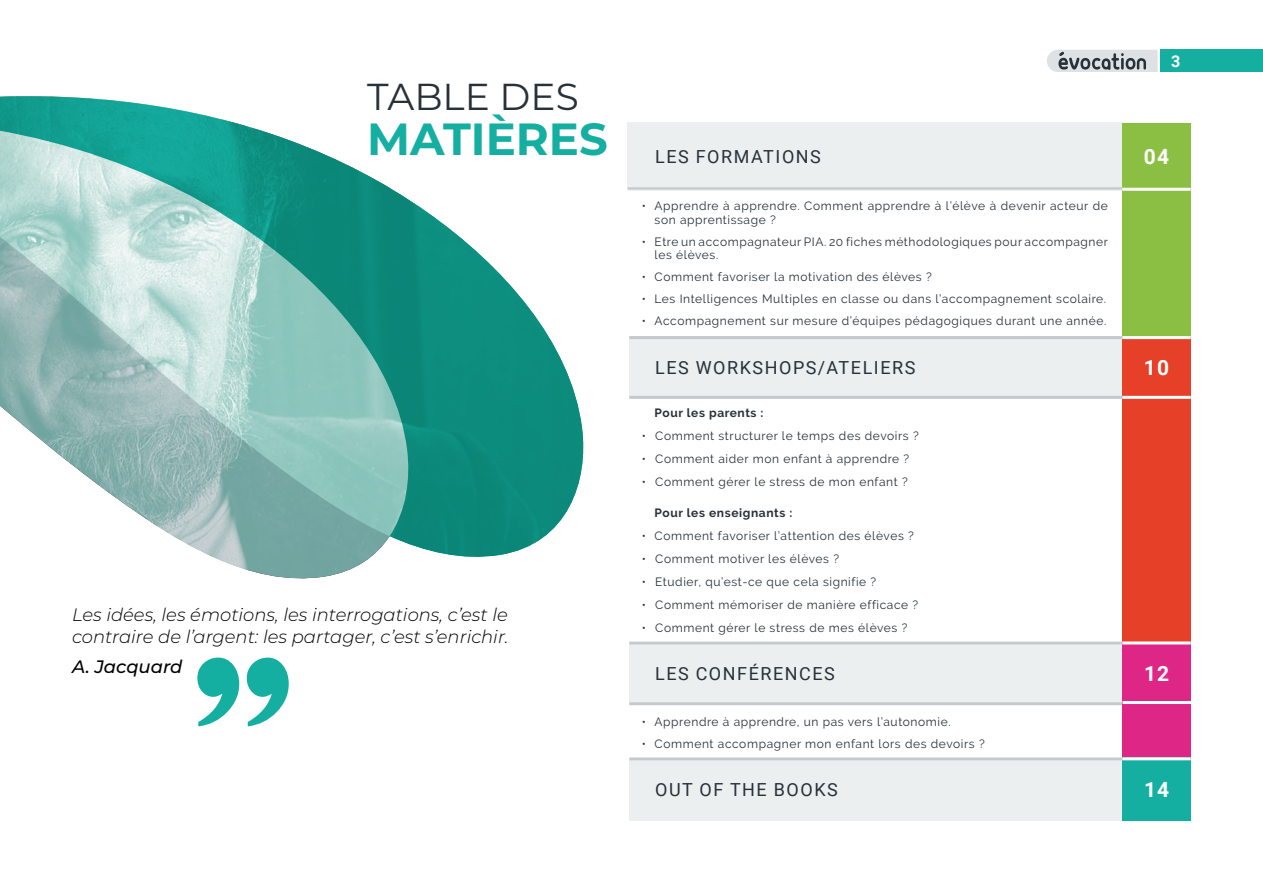
<style>
.page{position:relative;width:1263px;height:893px;background:#fff}
.page>*{position:absolute;margin:0;border:0;box-sizing:border-box;transform-origin:0 0}
.t1{font:700 45px "Montserrat";color:#15afa2}
.t2{font:37.5px "Montserrat";color:#273139}
.Paragraph_Style_6{font:700 21px "Roboto";letter-spacing:.05em;color:#fff}
.t3{font:italic 300 18px/21.6px "Montserrat";color:#000}
.Paragraph_Style_4{font:18px "Roboto";letter-spacing:.085em;color:#273139}
.t4{font:italic 500 18px "Montserrat";color:#000}
.t5{font:700 16.2px "Roboto";color:#fff}
.t6{font:12px/13.5px "Raleway";letter-spacing:.05em;color:#273139}
.t7{font:700 12px "Raleway";letter-spacing:.05em;color:#273139}
</style>
<div class="page">
<div style="left:627px;top:122px;width:495px;height:67px;background:#eceff0"></div>
<div style="left:629px;top:336px;width:493px;height:63px;background:#eceff0"></div>
<div style="left:629px;top:642px;width:493px;height:63px;background:#eceff0"></div>
<div style="left:629px;top:758px;width:493px;height:62px;background:#eceff0"></div>
<hr style="left:628px;top:187px;width:494px;height:3px;background:#d3d7db">
<hr style="left:629px;top:336px;width:493px;height:3px;background:#d3d7db">
<hr style="left:629px;top:396px;width:493px;height:3px;background:#d3d7db">
<hr style="left:629px;top:641px;width:493px;height:3px;background:#d3d7db">
<hr style="left:629px;top:757px;width:493px;height:3px;background:#d3d7db">
<hr style="left:629px;top:702px;width:493px;height:3px;background:#d3d7db">
<div style="left:1122px;top:123px;width:69px;height:213px;background:#8abf44"></div>
<div style="left:1122px;top:338px;width:69px;height:329px;background:#e64029"></div>
<div style="left:1122px;top:642px;width:69px;height:117px;background:#de2686"></div>
<div style="left:1122px;top:758px;width:69px;height:63px;background:#15afa2"></div>
<hr style="left:1122px;top:188px;width:69px;height:3px;background:#fff">
<hr style="left:1122px;top:336px;width:69px;height:3px;background:#fff">
<hr style="left:1122px;top:396px;width:69px;height:3px;background:#fff">
<hr style="left:1122px;top:641px;width:69px;height:3px;background:#fff">
<hr style="left:1122px;top:757px;width:69px;height:3px;background:#fff">
<hr style="left:1122px;top:701px;width:69px;height:3px;background:#fff">
<img style="left:390px;top:188px;width:193px;height:369px">
<svg style="left:0;top:96px;width:390px;height:483px"></svg>
<svg style="left:247px;top:658px;width:42px;height:68px"></svg>
<svg style="left:197px;top:658px;width:42px;height:68px"></svg>
<div style="left:1160px;top:50px;width:103px;height:22px;background:#15afa2"></div>
<svg style="left:1047px;top:50px;width:110px;height:22px;background:#b5b9be"></svg>
<p class="t2" style="left:367px;top:71px;width:213px">TABLE DES</p>
<p class="t1" style="left:367px;top:106px;width:242px">MATIÈRES</p>
<p class="t3" style="left:72px;top:603px;width:438px">Les idées, les émotions, les interrogations, c’est le contraire de l’argent: les partager, c’est s’enrichir.</p>
<p class="t4" style="left:72px;top:654px;width:112px">A. Jacquard</p>
<h3 class="t5" style="left:1171px;top:50px;width:11px">3</h3>
<p class="Paragraph_Style_4" style="left:655px;top:144px;width:167px">LES FORMATIONS</p>
<p class="Paragraph_Style_6" style="left:1144px;top:142px;width:27px">04</p>
<p class="t6" style="left:655px;top:199px;width:455px;text-indent:-13px">• Apprendre à apprendre. Comment apprendre à l’élève à devenir acteur de son apprentissage ?</p>
<p class="t6" style="left:655px;top:235px;width:455px;text-indent:-13px">• Etre un accompagnateur PIA. 20 fiches méthodologiques pour accompagner les élèves.</p>
<p class="t6" style="left:642px;top:270px;width:291px">• Comment favoriser la motivation des élèves ?</p>
<p class="t6" style="left:642px;top:292px;width:466px">• Les Intelligences Multiples en classe ou dans l’accompagnement scolaire.</p>
<p class="t6" style="left:642px;top:314px;width:466px">• Accompagnement sur mesure d’équipes pédagogiques durant une année.</p>
<p class="Paragraph_Style_4" style="left:655px;top:355px;width:262px">LES WORKSHOPS/ATELIERS</p>
<p class="Paragraph_Style_6" style="left:1144px;top:353px;width:27px">10</p>
<p class="t7" style="left:655px;top:406px;width:110px">Pour les parents :</p>
<p class="t6" style="left:642px;top:429px;width:278px">• ▪Comment structurer le temps des devoirs ?</p>
<p class="t6" style="left:642px;top:452px;width:269px">• ▪Comment aider mon enfant à apprendre ?</p>
<p class="t6" style="left:642px;top:475px;width:267px">• ▪Comment gérer le stress de mon enfant ?</p>
<p class="t7" style="left:655px;top:506px;width:139px">Pour les enseignants :</p>
<p class="t6" style="left:642px;top:529px;width:273px">• Comment favoriser l’attention des élèves ?</p>
<p class="t6" style="left:642px;top:552px;width:199px">• ▪Comment motiver les élèves ?</p>
<p class="t6" style="left:642px;top:575px;width:236px">• ▪Etudier, qu’est-ce que cela signifie ?</p>
<p class="t6" style="left:642px;top:598px;width:278px">• ▪Comment mémoriser de manière efficace ?</p>
<p class="t6" style="left:642px;top:621px;width:267px">• ▪Comment gérer le stress de mes élèves ?</p>
<p class="Paragraph_Style_4" style="left:655px;top:661px;width:181px">LES CONFÉRENCES</p>
<p class="t6" style="left:642px;top:715px;width:310px">• Apprendre à apprendre, un pas vers l’autonomie.</p>
<p class="t6" style="left:642px;top:737px;width:344px">• Comment accompagner mon enfant lors des devoirs ?</p>
<p class="Paragraph_Style_4" style="left:655px;top:777px;width:184px">OUT OF THE BOOKS</p>
<p class="Paragraph_Style_6" style="left:1144px;top:659px;width:27px">12</p>
<p class="Paragraph_Style_6" style="left:1144px;top:775px;width:27px">14</p>
</div>
